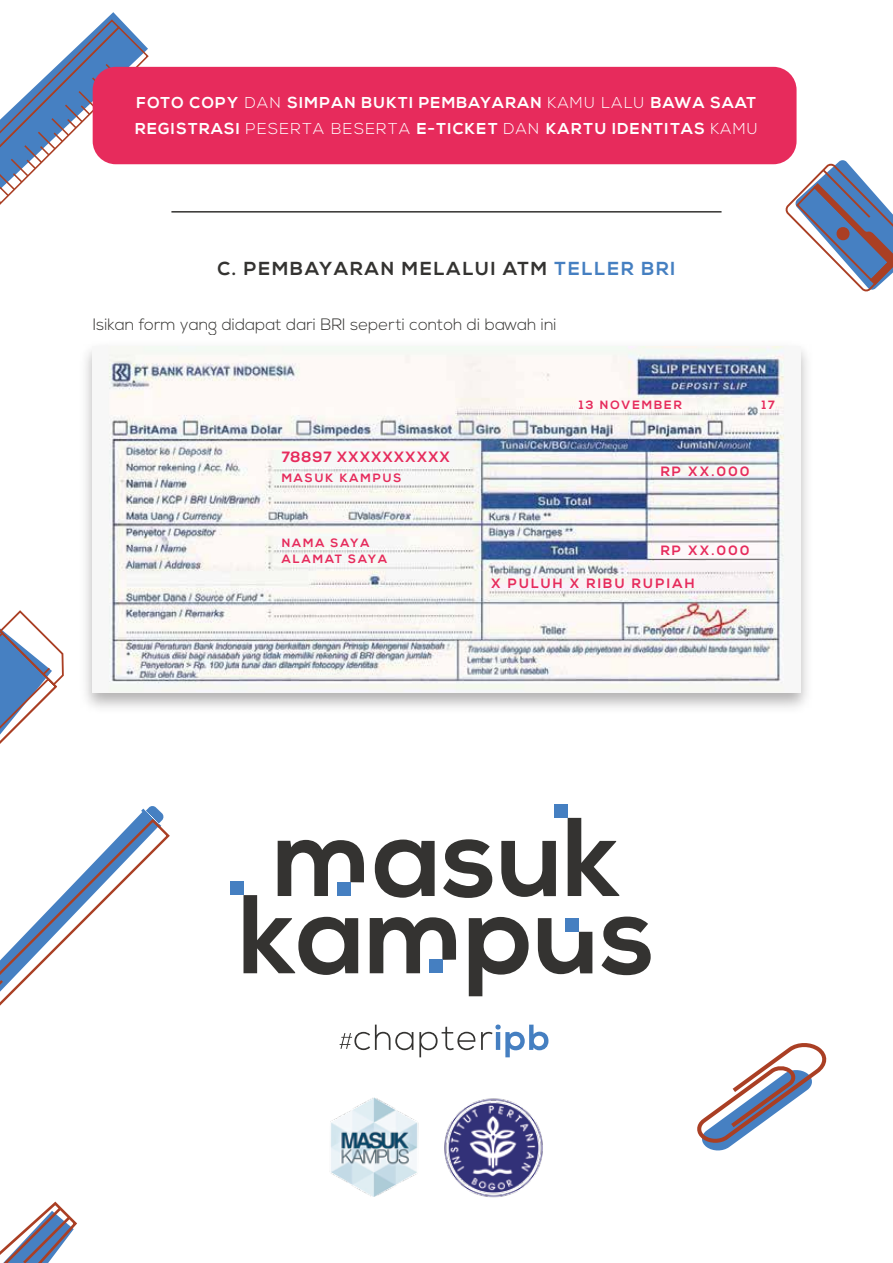
<style>
.page{position:relative;width:893px;height:1263px;background:#fff}
.page>*{position:absolute;margin:0;border:0;box-sizing:border-box;transform-origin:0 0}
.t1{font:700 18.75px "Nexa";letter-spacing:.1em;color:#343331}
.t2{font:300 16.5px "Nexa";color:#343331}
.t3{font:700 15.75px/26.2px "Nexa";letter-spacing:.08em;color:#fff}
.t4{font:700 14.85px "Nexa";letter-spacing:.06em;color:#e62b5c}
.t5{font:700 13.5px "Nexa";letter-spacing:.16em;color:#e62b5c}
.t6{font:700 12px/16px "Nexa";letter-spacing:.16em;color:#e62b5c}
.s1{font-weight:300}
.s2{color:#457fc1}
</style>
<div class="page">
<svg style="left:0;top:12px;width:148px;height:193px"></svg>
<svg style="left:137px;top:806px;width:27px;height:11px"></svg>
<svg style="left:0;top:817px;width:170px;height:183px"></svg>
<svg style="left:0;top:977px;width:6px;height:29px"></svg>
<svg style="left:375px;top:839px;width:60px;height:59px"></svg>
<svg style="left:443px;top:839px;width:49px;height:59px"></svg>
<svg style="left:501px;top:841px;width:55px;height:56px"></svg>
<svg style="left:568px;top:818px;width:51px;height:78px"></svg>
<svg style="left:243px;top:840px;width:121px;height:135px"></svg>
<svg style="left:370px;top:917px;width:86px;height:56px"></svg>
<svg style="left:469px;top:917px;width:60px;height:79px"></svg>
<svg style="left:538px;top:918px;width:54px;height:56px"></svg>
<svg style="left:601px;top:916px;width:50px;height:59px"></svg>
<div style="left:230px;top:881px;width:13px;height:14px;background:#457fc1"></div>
<div style="left:554px;top:804px;width:14px;height:14px;background:#457fc1"></div>
<div style="left:337px;top:882px;width:13px;height:14px;background:#457fc1"></div>
<div style="left:429px;top:960px;width:13px;height:13px;background:#457fc1"></div>
<div style="left:565px;top:918px;width:14px;height:14px;background:#457fc1"></div>
<svg style="left:340px;top:1024px;width:208px;height:33px"></svg>
<hr style="left:171px;top:211px;width:551px;height:2px;background:#343331">
<div style="left:93px;top:67px;width:704px;height:97px;background:#e72b5c;border-radius:23px"></div>
<img style="left:93px;top:346px;width:707px;height:346px">
<img style="left:330px;top:1098px;width:86px;height:99px">
<img style="left:416px;top:1098px;width:127px;height:100px">
<svg style="left:0;top:1201px;width:77px;height:62px"></svg>
<svg style="left:698px;top:1043px;width:129px;height:108px"></svg>
<svg style="left:783px;top:160px;width:110px;height:132px"></svg>
<svg style="left:0;top:610px;width:64px;height:134px"></svg>
<p class="t3" style="left:135px;top:90px;width:624px">FOTO COPY <span class="s1">DAN</span> SIMPAN BUKTI PEMBAYARAN <span class="s1">KAMU LALU</span> BAWA SAAT<br>REGISTRASI <span class="s1">PESERTA BESERTA</span> E-TICKET <span class="s1">DAN</span> KARTU IDENTITAS <span class="s1">KAMU</span></p>
<p class="t1" style="left:218px;top:258px;width:459px">C. PEMBAYARAN MELALUI ATM <span class="s2">TELLER BRI</span></p>
<p class="t2" style="left:93px;top:314px;width:465px">Isikan form yang didapat dari BRI seperti contoh di bawah ini</p>
<p class="t4" style="left:282px;top:449px;width:170px">78897 XXXXXXXXXX</p>
<p class="t6" style="left:282px;top:471px;width:121px">MASUK KAMPUS</p>
<p class="t6" style="left:282px;top:535px;width:107px">NAMA SAYA<br>ALAMAT SAYA</p>
<p class="t6" style="left:579px;top:398px;width:104px">13 NOVEMBER</p>
<p class="t6" style="left:762px;top:398px;width:15px">17</p>
<p class="t5" style="left:661px;top:463px;width:90px">RP XX.000</p>
<p class="t5" style="left:661px;top:543px;width:90px">RP XX.000</p>
<p class="t5" style="left:491px;top:575px;width:205px">X PULUH X RIBU RUPIAH</p>
</div>
